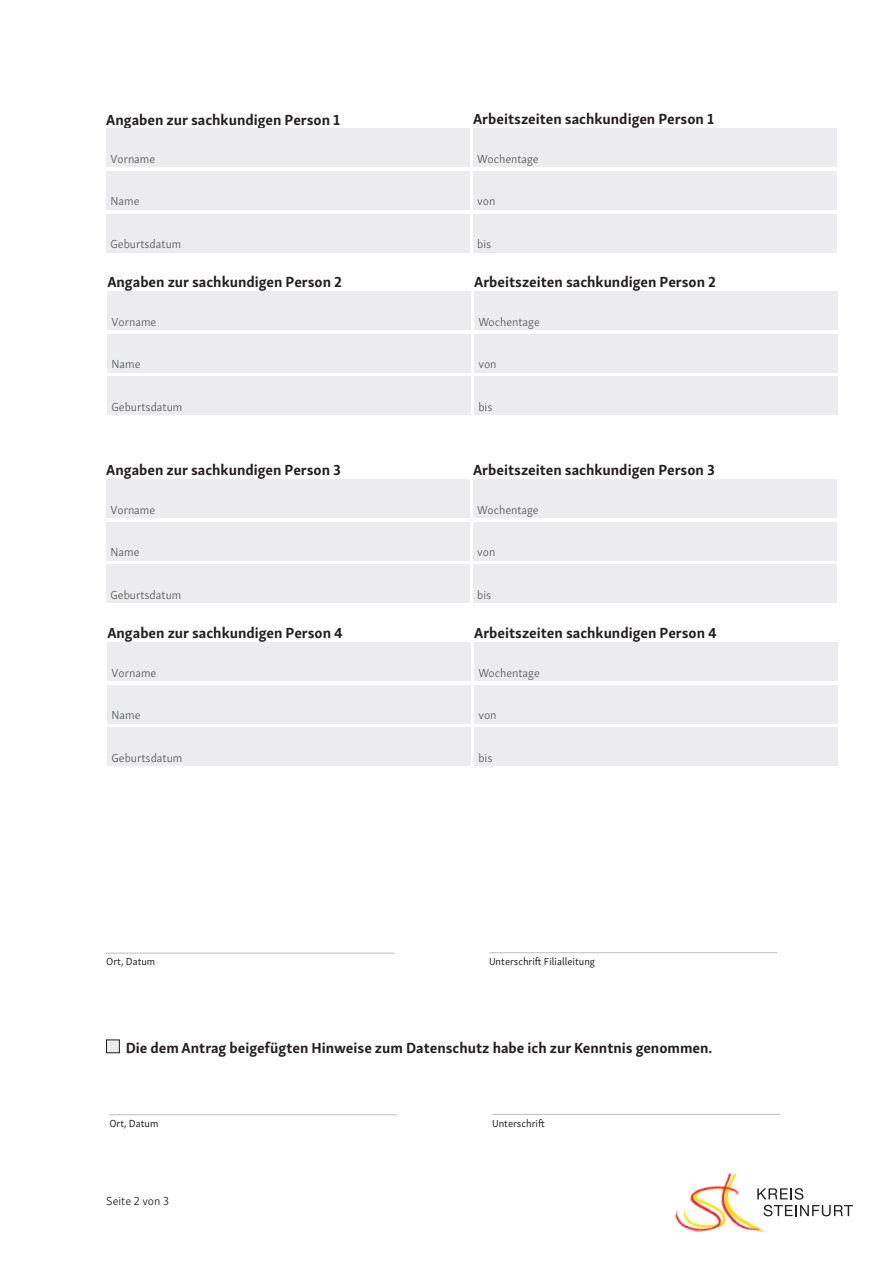
<style>
.page{position:relative;width:893px;height:1263px;background:#fff}
.page>*{position:absolute;margin:0;border:0;box-sizing:border-box;transform-origin:0 0}
.t1{font:700 15px "Skolar Sans Latn";color:#231f20}
.t2{font:300 12px "Skolar Sans Latn";color:#57585a}
.t3{font:300 12px "Skolar Sans Latn";color:#231f20}
.t4{font:10.5px "Skolar Sans Latn";color:#231f20}
</style>
<div class="page">
<svg style="left:773px;top:1188px;width:80px;height:28px"></svg>
<img style="left:675px;top:1173px;width:98px;height:60px">
<div style="left:106px;top:214px;width:364px;height:38px;background:#ececee"></div>
<div style="left:106px;top:171px;width:364px;height:39px;background:#ececee"></div>
<div style="left:106px;top:129px;width:364px;height:38px;background:#ececee"></div>
<div style="left:473px;top:129px;width:364px;height:38px;background:#ececee"></div>
<div style="left:473px;top:214px;width:364px;height:38px;background:#ececee"></div>
<div style="left:473px;top:171px;width:364px;height:39px;background:#ececee"></div>
<div style="left:107px;top:377px;width:364px;height:38px;background:#ececee"></div>
<div style="left:107px;top:334px;width:364px;height:38px;background:#ececee"></div>
<div style="left:107px;top:292px;width:364px;height:38px;background:#ececee"></div>
<div style="left:474px;top:292px;width:364px;height:38px;background:#ececee"></div>
<div style="left:474px;top:377px;width:364px;height:38px;background:#ececee"></div>
<div style="left:474px;top:334px;width:364px;height:38px;background:#ececee"></div>
<hr style="left:106px;top:953px;width:288px;height:1px;background:#bcbdc0">
<hr style="left:489px;top:952px;width:288px;height:1px;background:#bcbdc0">
<div style="left:106px;top:565px;width:364px;height:38px;background:#ececee"></div>
<div style="left:106px;top:522px;width:364px;height:38px;background:#ececee"></div>
<div style="left:106px;top:480px;width:364px;height:38px;background:#ececee"></div>
<div style="left:473px;top:480px;width:364px;height:38px;background:#ececee"></div>
<div style="left:473px;top:565px;width:364px;height:38px;background:#ececee"></div>
<div style="left:473px;top:522px;width:364px;height:38px;background:#ececee"></div>
<div style="left:107px;top:727px;width:364px;height:39px;background:#ececee"></div>
<div style="left:107px;top:685px;width:364px;height:38px;background:#ececee"></div>
<div style="left:107px;top:642px;width:364px;height:39px;background:#ececee"></div>
<div style="left:474px;top:642px;width:364px;height:39px;background:#ececee"></div>
<div style="left:474px;top:727px;width:364px;height:39px;background:#ececee"></div>
<div style="left:474px;top:685px;width:364px;height:38px;background:#ececee"></div>
<div style="left:106px;top:1040px;width:13px;height:13px;background:#ececee"></div>
<div style="left:106px;top:1040px;width:14px;height:13px;border:1px solid #231f20"></div>
<hr style="left:109px;top:1114px;width:288px;height:1px;background:#bcbdc0">
<hr style="left:492px;top:1114px;width:288px;height:1px;background:#bcbdc0">
<p class="t1" style="left:106px;top:107px;width:235px">Angaben zur sachkundigen Person 1</p>
<p class="t2" style="left:111px;top:150px;width:46px">Vorname</p>
<p class="t1" style="left:473px;top:107px;width:242px">Arbeitszeiten sachkundigen Person 1</p>
<p class="t2" style="left:477px;top:150px;width:63px">Wochentage</p>
<p class="t2" style="left:111px;top:192px;width:30px">Name</p>
<p class="t2" style="left:477px;top:192px;width:20px">von</p>
<p class="t2" style="left:111px;top:235px;width:72px">Geburtsdatum</p>
<p class="t2" style="left:477px;top:235px;width:16px">bis</p>
<p class="t1" style="left:107px;top:270px;width:236px">Angaben zur sachkundigen Person 2</p>
<p class="t2" style="left:112px;top:313px;width:46px">Vorname</p>
<p class="t1" style="left:474px;top:270px;width:243px">Arbeitszeiten sachkundigen Person 2</p>
<p class="t2" style="left:478px;top:313px;width:63px">Wochentage</p>
<p class="t2" style="left:112px;top:355px;width:30px">Name</p>
<p class="t2" style="left:478px;top:355px;width:20px">von</p>
<p class="t2" style="left:112px;top:398px;width:72px">Geburtsdatum</p>
<p class="t2" style="left:478px;top:398px;width:16px">bis</p>
<p class="t1" style="left:106px;top:458px;width:236px">Angaben zur sachkundigen Person 3</p>
<p class="t2" style="left:111px;top:501px;width:46px">Vorname</p>
<p class="t1" style="left:473px;top:458px;width:243px">Arbeitszeiten sachkundigen Person 3</p>
<p class="t2" style="left:477px;top:501px;width:63px">Wochentage</p>
<p class="t2" style="left:111px;top:543px;width:30px">Name</p>
<p class="t2" style="left:477px;top:543px;width:20px">von</p>
<p class="t2" style="left:111px;top:586px;width:72px">Geburtsdatum</p>
<p class="t2" style="left:477px;top:586px;width:16px">bis</p>
<p class="t1" style="left:107px;top:621px;width:237px">Angaben zur sachkundigen Person 4</p>
<p class="t2" style="left:112px;top:663px;width:46px">Vorname</p>
<p class="t1" style="left:474px;top:621px;width:244px">Arbeitszeiten sachkundigen Person 4</p>
<p class="t2" style="left:478px;top:663px;width:63px">Wochentage</p>
<p class="t2" style="left:112px;top:706px;width:30px">Name</p>
<p class="t2" style="left:478px;top:706px;width:20px">von</p>
<p class="t2" style="left:112px;top:749px;width:72px">Geburtsdatum</p>
<p class="t2" style="left:478px;top:749px;width:16px">bis</p>
<p class="t4" style="left:106px;top:954px;width:51px">Ort, Datum</p>
<p class="t4" style="left:489px;top:953px;width:108px">Unterschrift Filialleitung</p>
<p class="t1" style="left:126px;top:1036px;width:588px">Die dem Antrag beigefügten Hinweise zum Datenschutz habe ich zur Kenntnis genommen.</p>
<p class="t4" style="left:109px;top:1115px;width:51px">Ort, Datum</p>
<p class="t4" style="left:492px;top:1115px;width:54px">Unterschrift</p>
<p class="t3" style="left:106px;top:1192px;width:64px">Seite 2 von 3</p>
</div>
